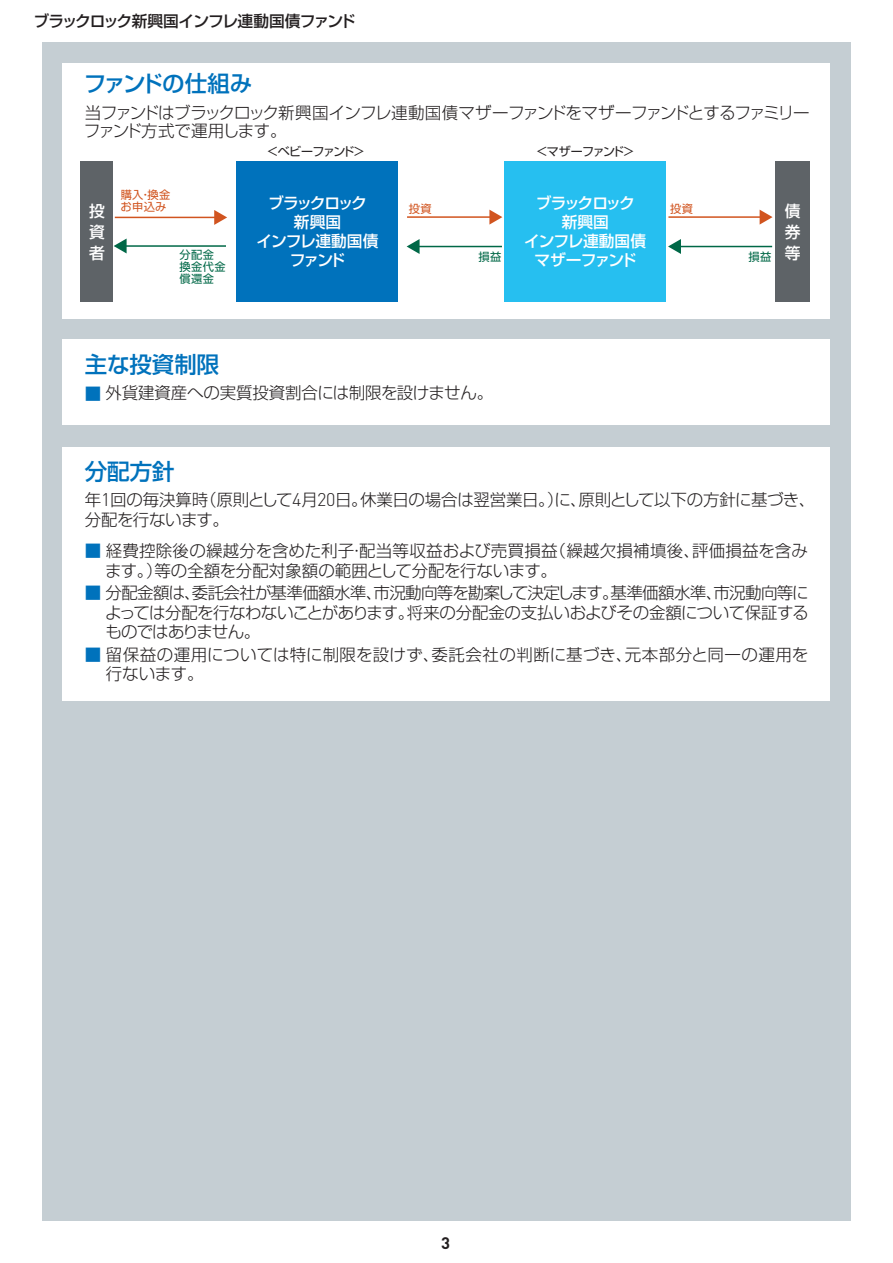
<style>
.page{position:relative;width:893px;height:1263px;background:#fff}
.page>*{position:absolute;margin:0;border:0;box-sizing:border-box;transform-origin:0 0}
.t1{font:22.5px "Shin Go Pro Medium 90 pv RKSJ H";color:#0072bc}
.t2{font:22.5px "Shin Go Pro Medium 90 pv RKSJ H";letter-spacing:-.035em;color:#0072bc}
.t3{font:16.5px/19.5px "Shin Go Pro Light 90 pv RKSJ H";letter-spacing:-.015em;color:#231f20}
.t4{font:16.5px/18px "Shin Go Pro Light 90 pv RKSJ H";letter-spacing:-.045em;color:#231f20}
.t5{font:16.5px/19.5px "Shin Go Pro Light 90 pv RKSJ H";letter-spacing:.015em;color:#231f20}
.t6{font:700 16.5px "DIN";color:#231f20}
.t7{font:15.75px/18.9px "Shin Go Pro Medium 90 pv RKSJ H";letter-spacing:-.065em;color:#fff;text-align:center}
.t8{font:15.75px "Shin Go Pro Medium 90 pv RKSJ H";letter-spacing:-.06em;color:#231f20}
.t9{font:15.75px/21px "Shin Go Pro Medium 90 pv RKSJ V";color:#fff;text-align:justify}
.t10{font:12px "Shin Go Pro Regular 90 pv RKSJ H";letter-spacing:-.095em;color:#231f20}
.t11{font:11.25px/12px "Shin Go Pro Regular 90 pv RKSJ H";letter-spacing:.03em;color:#006847}
.t12{font:11.25px/12px "Shin Go Pro Regular 90 pv RKSJ H";letter-spacing:.03em;color:#d1541f}
.s1{color:#0072bc}
.s2{font-family:"DIN";font-weight:300;font-size:18.15px}
</style>
<div class="page">
<div style="left:42px;top:42px;width:809px;height:1179px;background:#c5ced3"></div>
<div style="left:63px;top:447px;width:767px;height:254px;background:#fff"></div>
<div style="left:63px;top:340px;width:767px;height:85px;background:#fff"></div>
<div style="left:63px;top:63px;width:767px;height:256px;background:#fff"></div>
<div style="left:504px;top:162px;width:162px;height:140px;background:#26bff0"></div>
<div style="left:775px;top:162px;width:34px;height:140px;background:#5e6367"></div>
<hr style="left:679px;top:246px;width:93px;height:1px;background:#006847">
<svg style="left:668px;top:239px;width:13px;height:15px"></svg>
<hr style="left:668px;top:216px;width:94px;height:2px;background:#d1541f">
<svg style="left:760px;top:210px;width:13px;height:15px"></svg>
<div style="left:236px;top:162px;width:162px;height:140px;background:#0072bc"></div>
<div style="left:80px;top:162px;width:33px;height:140px;background:#5e6367"></div>
<hr style="left:115px;top:217px;width:101px;height:1px;background:#d1541f">
<svg style="left:214px;top:210px;width:13px;height:15px"></svg>
<hr style="left:124px;top:245px;width:102px;height:2px;background:#006847">
<svg style="left:114px;top:238px;width:13px;height:15px"></svg>
<hr style="left:417px;top:246px;width:85px;height:1px;background:#006847">
<svg style="left:407px;top:239px;width:13px;height:15px"></svg>
<hr style="left:407px;top:216px;width:85px;height:2px;background:#d1541f">
<svg style="left:489px;top:210px;width:13px;height:15px"></svg>
<p class="t8" style="left:33px;top:15px;width:324px">ブラックロック新興国インフレ連動国債ファンド</p>
<h1 class="t2" style="left:84px;top:75px;width:170px">ファンドの仕組み</h1>
<p class="t4" style="left:84px;top:106px;width:727px">当ファンドはブラックロック新興国インフレ連動国債マザーファンドをマザーファンドとするファミリーファンド方式で運用します。</p>
<p class="t9" style="left:89px;top:202px;width:17px">投資者</p>
<p class="t12" style="left:121px;top:191px;width:51px">購入・換金お申込み</p>
<p class="t11" style="left:180px;top:250px;width:48px">分配金換金代金償還金</p>
<p class="t10" style="left:267px;top:147px;width:99px">＜ベビーファンド＞</p>
<p class="t7" style="left:256px;top:196px;width:124px">ブラックロック<br>新興国<br>インフレ連動国債ファンド</p>
<p class="t12" style="left:409px;top:204px;width:24px">投資</p>
<p class="t11" style="left:479px;top:252px;width:24px">損益</p>
<p class="t10" style="left:536px;top:147px;width:100px">＜マザーファンド＞</p>
<p class="t7" style="left:524px;top:196px;width:124px">ブラックロック<br>新興国<br>インフレ連動国債マザーファンド</p>
<p class="t12" style="left:670px;top:204px;width:24px">投資</p>
<h1 class="t1" style="left:85px;top:356px;width:136px">主な投資制限</h1>
<p class="t3" style="left:85px;top:386px;width:410px"><span class="s1">■</span> 外貨建資産への実質投資割合には制限を設けません。</p>
<h1 class="t1" style="left:85px;top:463px;width:91px">分配方針</h1>
<p class="t11" style="left:749px;top:252px;width:24px">損益</p>
<p class="t9" style="left:785px;top:202px;width:17px">債券等</p>
<p class="t3" style="left:85px;top:493px;width:732px">年<span class="s2">1</span>回の毎決算時（原則として<span class="s2">4</span>月<span class="s2">20</span>日。休業日の場合は翌営業日。）に、原則として以下の方針に基づき、分配を行ないます。</p>
<p class="t3" style="left:105px;top:544px;width:704px;text-indent:-20px"><span class="s1">■</span> 経費控除後の繰越分を含めた利子・配当等収益および売買損益（繰越欠損補填後、評価損益を含みます。）等の全額を分配対象額の範囲として分配を行ないます。</p>
<p class="t3" style="left:105px;top:586px;width:705px;text-align:justify;text-indent:-20px"><span class="s1">■</span> 分配金額は、委託会社が基準価額水準、市況動向等を勘案して決定します。基準価額水準、市況動向等によっては分配を行なわないことがあります。将来の分配金の支払いおよびその金額について保証するものではありません。</p>
<p class="t5" style="left:106px;top:647px;width:704px;text-indent:-21px"><span class="s1">■</span> 留保益の運用については特に制限を設けず、委託会社の判断に基づき、元本部分と同一の運用を行ないます。</p>
<p class="t6" style="left:441px;top:1232px;width:10px">3</p>
</div>
